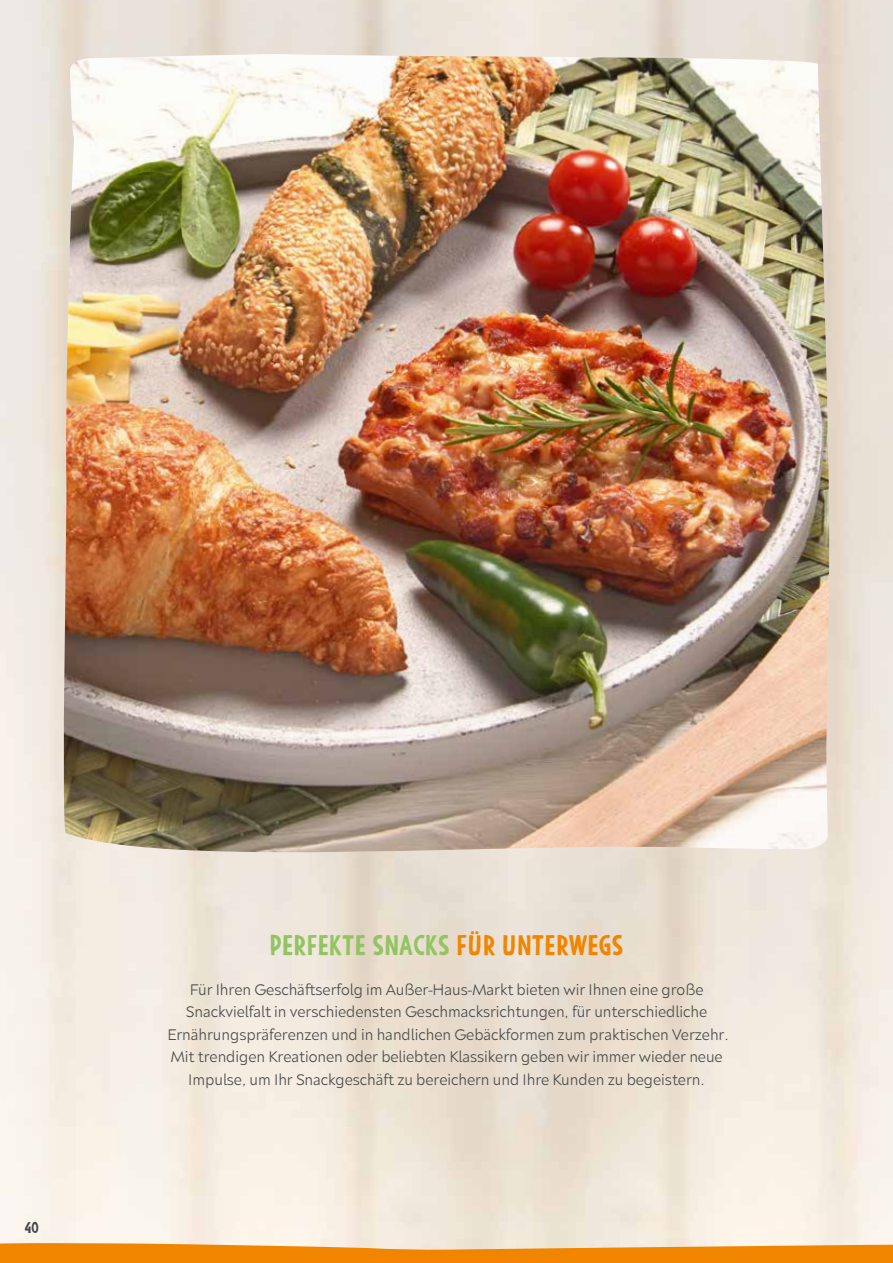
<style>
.page{position:relative;width:893px;height:1263px;background:#fff}
.page>*{position:absolute;margin:0;border:0;box-sizing:border-box;transform-origin:0 0}
.t1{font:27px "Argone LC Bold";color:#92c461}
.t2{font:300 15.75px/22.5px "Neufreit";color:#494948;text-align:center}
.t3{font:15px "Argone LC Bold";color:#494948}
.s1{color:#f18500}
</style>
<div class="page">
<img style="left:61px;top:54px;width:772px;height:803px">
<svg style="left:0;top:1242px;width:893px;height:21px"></svg>
<p class="t3" style="left:25px;top:1218px;width:16px">40</p>
<h1 class="t1" style="left:269px;top:930px;width:356px">PERFEKTE SNACKS <span class="s1">FÜR UNTERWEGS</span></h1>
<p class="t2" style="left:168px;top:978px;width:563px">Für Ihren Geschäftserfolg im Außer-Haus-Markt bieten wir Ihnen eine große Snackvielfalt in verschiedensten Geschmacksrichtungen, für unterschiedliche Ernährungspräferenzen und in handlichen Gebäckformen zum praktischen Verzehr.<br>Mit trendigen Kreationen oder beliebten Klassikern geben wir immer wieder neue Impulse, um Ihr Snackgeschäft zu bereichern und Ihre Kunden zu begeistern.</p>
</div>
